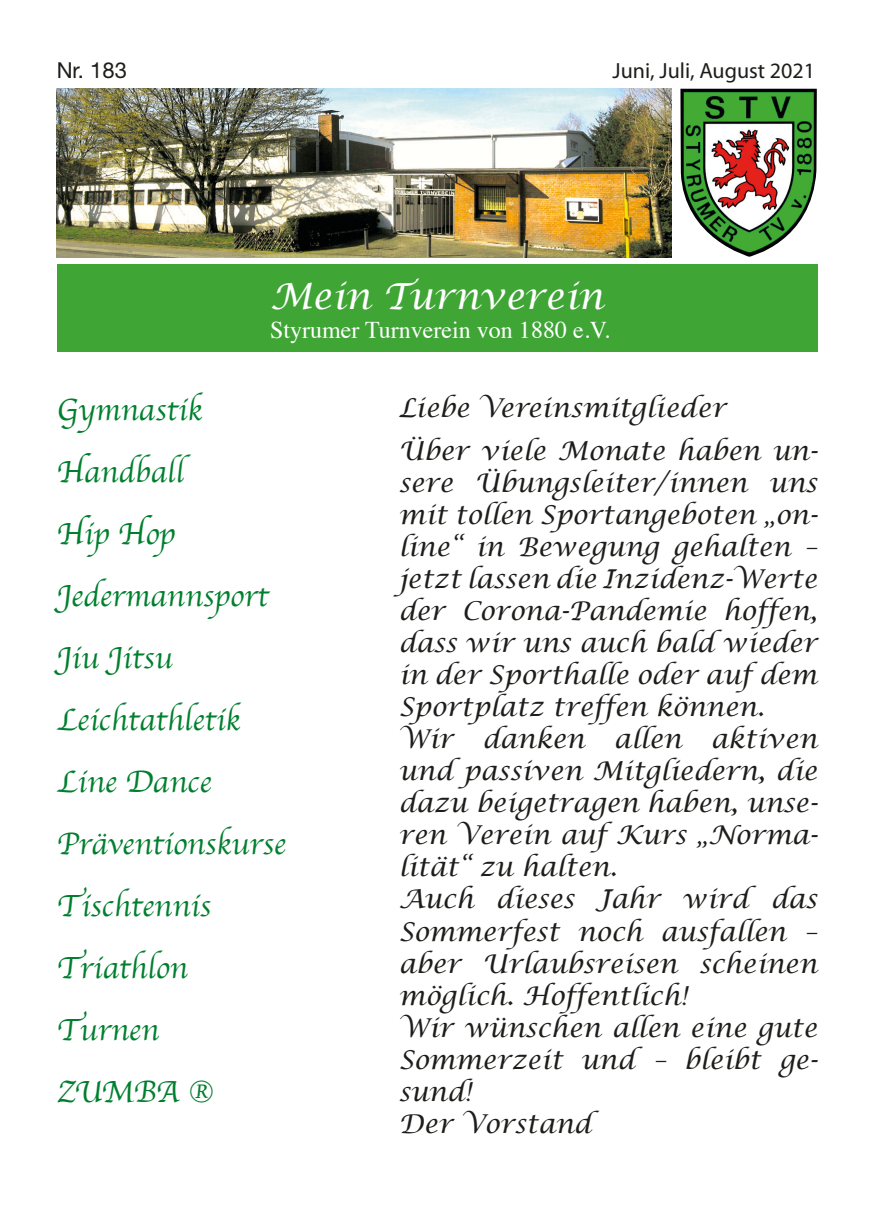
<style>
.page{position:relative;width:874px;height:1225px;background:#fff}
.page>*{position:absolute;margin:0;border:0;box-sizing:border-box;transform-origin:0 0}
.t1{font:italic 36px "Lucida Calligraphy";color:#fff}
.t2{font:32px/62px "Apple Chancery";color:#007f2e}
.t3{font:italic 26px/32px "Lucida Calligraphy";color:#1d1d1b}
.t4{font:24px "Times";color:#fff}
.t5{font:22px "Myriad Pro";color:#1d1d1b}
.t6{font:22px "Helvetica Neue LT Std";color:#1d1d1b}
</style>
<div class="page">
<div style="left:57px;top:264px;width:759px;height:88px;background:#3fa535"></div>
<img style="left:57px;top:88px;width:614px;height:170px">
<img style="left:680px;top:89px;width:136px;height:168px">
<p class="t6" style="left:57px;top:57px;width:72px">Nr. 183</p>
<p class="t5" style="left:612px;top:57px;width:204px">Juni, Juli, August 2021</p>
<h1 class="t1" style="left:270px;top:275px;width:334px">Mein Turnverein</h1>
<p class="t4" style="left:270px;top:307px;width:341px">Styrumer Turnverein von 1880 e.V.</p>
<p class="t2" style="left:57px;top:378px;width:230px">Gymnastik<br>Handball<br>Hip Hop<br>Jedermannsport<br>Jiu Jitsu<br>Leichtathletik<br>Line Dance<br>Präventionskurse<br>Tischtennis<br>Triathlon<br>Turnen<br>ZUMBA ®</p>
<p class="t3" style="left:398px;top:387px;width:420px;line-height:43.4px">Liebe Vereinsmitglieder<br>Über viele Monate haben un-</p>
<p class="t3" style="left:398px;top:468px;width:420px">sere Übungsleiter/innen uns mit tollen Sportangeboten „on&shy;line“ in Bewegung gehalten – jetzt lassen die Inzidenz-Werte der Corona-Pandemie hoffen, dass wir uns auch bald wieder in der Sporthalle oder auf dem<br>Sportplatz treffen können.<br>Wir danken allen aktiven und passiven Mitgliedern, die dazu beigetragen haben, unse&shy;ren Verein auf Kurs „Norma&shy;lität“ zu halten.<br>Auch dieses Jahr wird das<br>Sommerfest noch ausfallen – aber Urlaubsreisen scheinen möglich. Hoffentlich!<br>Wir wünschen allen eine gute<br>Sommerzeit und – bleibt ge&shy;sund!<br>Der Vorstand</p>
</div>
